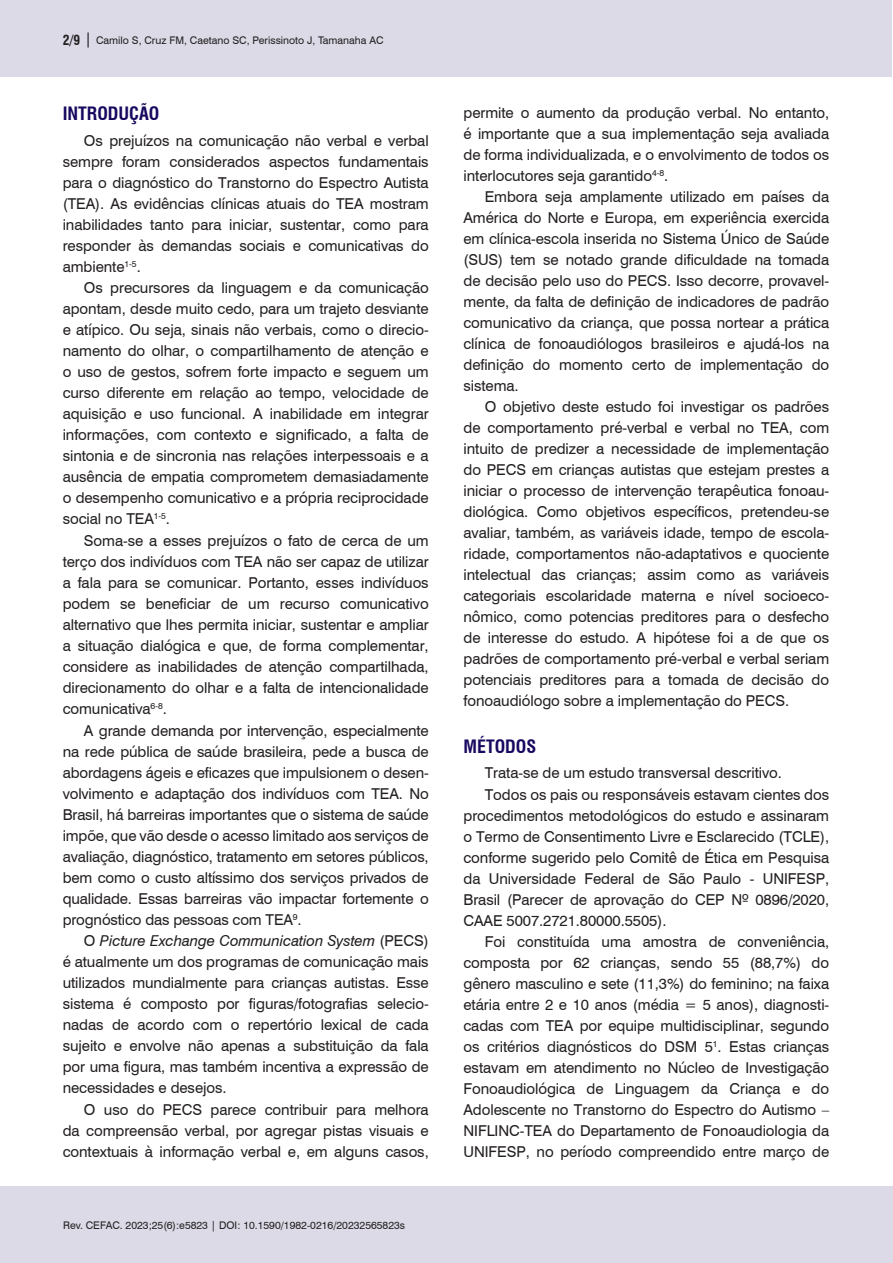
<style>
.page{position:relative;width:893px;height:1263px;background:#fff}
.page>*{position:absolute;margin:0;border:0;box-sizing:border-box;transform-origin:0 0}
.Nivel_1{font:700 condensed 18px "Swiss 721 BT";color:#18085f}
.Corpo_do_texto{font:15px/21px "Swiss 721 BT";letter-spacing:-.005em;color:#231f20;text-align:justify}
.t1{font:10.5px "Swiss 721 BT";color:#231f20}
.s1{font-weight:700;font-stretch:condensed;font-size:13.5px}
.s2{font-size:15px}
.s3{font-style:italic}
</style>
<div class="page">
<div style="left:0;top:1186px;width:892px;height:77px;background:#dcdae7"></div>
<div style="left:0;top:0;width:892px;height:77px;background:#dcdae7"></div>
<p class="t1" style="left:63px;top:33px;width:322px"><span class="s1">2/9</span> <span class="s2">|</span> Camilo S, Cruz FM, Caetano SC, Perissinoto J, Tamanaha AC</p>
<p class="Nivel_1" style="left:63px;top:103px;width:98px">INTRODUÇÃO</p>
<p class="Corpo_do_texto" style="left:63px;top:129px;width:368px;text-indent:21px">Os prejuízos na comunicação não verbal e verbal sempre foram considerados aspectos fundamentais para o diagnóstico do Transtorno do Espectro Autista (TEA). As evidências clínicas atuais do TEA mostram inabilidades tanto para iniciar, sustentar, como para responder às demandas sociais e comunicativas do ambiente<sup>1-5</sup>.</p>
<p class="Corpo_do_texto" style="left:63px;top:277px;width:368px;text-indent:21px">Os precursores da linguagem e da comunicação apontam, desde muito cedo, para um trajeto desviante e atípico. Ou seja, sinais não verbais, como o direcio&shy;namento do olhar, o compartilhamento de atenção e o uso de gestos, sofrem forte impacto e seguem um curso diferente em relação ao tempo, velocidade de aquisição e uso funcional. A inabilidade em integrar informações, com contexto e significado, a falta de sintonia e de sincronia nas relações interpessoais e a ausência de empatia comprometem demasiadamente o desempenho comunicativo e a própria reciprocidade social no TEA<sup>1-5</sup>.</p>
<p class="Corpo_do_texto" style="left:63px;top:529px;width:368px;text-indent:21px">Soma-se a esses prejuízos o fato de cerca de um terço dos indivíduos com TEA não ser capaz de utilizar a fala para se comunicar. Portanto, esses indivíduos podem se beneficiar de um recurso comunicativo alternativo que lhes permita iniciar, sustentar e ampliar a situação dialógica e que, de forma complementar, considere as inabilidades de atenção compartilhada, direcionamento do olhar e a falta de intencionalidade comunicativa<sup>6-8</sup>.</p>
<p class="Corpo_do_texto" style="left:63px;top:719px;width:368px;text-indent:21px">A grande demanda por intervenção, especialmente na rede pública de saúde brasileira, pede a busca de abordagens ágeis e eficazes que impulsionem o desen&shy;volvimento e adaptação dos indivíduos com TEA. No Brasil, há barreiras importantes que o sistema de saúde impõe, que vão desde o acesso limitado aos serviços de avaliação, diagnóstico, tratamento em setores públicos, bem como o custo altíssimo dos serviços privados de qualidade. Essas barreiras vão impactar fortemente o prognóstico das pessoas com TEA<sup>9</sup>.</p>
<p class="Corpo_do_texto" style="left:63px;top:930px;width:368px;text-indent:21px">O <span class="s3">Picture Exchange Communication System</span> (PECS) é atualmente um dos programas de comunicação mais utilizados mundialmente para crianças autistas. Esse sistema é composto por figuras/fotografias selecio&shy;nadas de acordo com o repertório lexical de cada sujeito e envolve não apenas a substituição da fala por uma figura, mas também incentiva a expressão de necessidades e desejos.</p>
<p class="Corpo_do_texto" style="left:63px;top:1098px;width:368px;text-indent:21px">O uso do PECS parece contribuir para melhora da compreensão verbal, por agregar pistas visuais e contextuais à informação verbal e, em alguns casos,</p>
<p class="t1" style="left:63px;top:1218px;width:344px">Rev. CEFAC. 2023;25(6):e5823 | DOI: 10.1590/1982-0216/20232565823s</p>
<p class="Corpo_do_texto" style="left:463px;top:101px;width:367px">permite o aumento da produção verbal. No entanto, é importante que a sua implementação seja avaliada de forma individualizada, e o envolvimento de todos os interlocutores seja garantido<sup>4-8</sup>.</p>
<p class="Corpo_do_texto" style="left:463px;top:185px;width:367px;text-indent:21px">Embora seja amplamente utilizado em países da América do Norte e Europa, em experiência exercida em clínica-escola inserida no Sistema Único de Saúde (SUS) tem se notado grande dificuldade na tomada de decisão pelo uso do PECS. Isso decorre, provavel&shy;mente, da falta de definição de indicadores de padrão comunicativo da criança, que possa nortear a prática clínica de fonoaudiólogos brasileiros e ajudá-los na definição do momento certo de implementação do sistema.</p>
<p class="Corpo_do_texto" style="left:463px;top:395px;width:367px;text-indent:21px">O objetivo deste estudo foi investigar os padrões de comportamento pré-verbal e verbal no TEA, com intuito de predizer a necessidade de implementação do PECS em crianças autistas que estejam prestes a iniciar o processo de intervenção terapêutica fonoau&shy;diológica. Como objetivos específicos, pretendeu-se avaliar, também, as variáveis idade, tempo de escola&shy;ridade, comportamentos não-adaptativos e quociente intelectual das crianças; assim como as variáveis categoriais escolaridade materna e nível socioeco&shy;nômico, como potencias preditores para o desfecho de interesse do estudo. A hipótese foi a de que os padrões de comportamento pré-verbal e verbal seriam potenciais preditores para a tomada de decisão do fonoaudiólogo sobre a implementação do PECS.</p>
<p class="Nivel_1" style="left:463px;top:736px;width:74px">MÉTODOS</p>
<p class="Corpo_do_texto" style="left:485px;top:762px;width:299px">Trata-se de um estudo transversal descritivo.</p>
<p class="Corpo_do_texto" style="left:463px;top:783px;width:367px;text-indent:21px">Todos os pais ou responsáveis estavam cientes dos procedimentos metodológicos do estudo e assinaram o Termo de Consentimento Livre e Esclarecido (TCLE), conforme sugerido pelo Comitê de Ética em Pesquisa da Universidade Federal de São Paulo - UNIFESP, Brasil (Parecer de aprovação do CEP Nº 0896/2020, CAAE 5007.2721.80000.5505).</p>
<p class="Corpo_do_texto" style="left:463px;top:930px;width:367px;text-indent:21px">Foi constituída uma amostra de conveniência, composta por 62 crianças, sendo 55 (88,7%) do gênero masculino e sete (11,3%) do feminino; na faixa etária entre 2 e 10 anos (média = 5 anos), diagnosti&shy;cadas com TEA por equipe multidisciplinar, segundo os critérios diagnósticos do DSM 5<sup>1</sup>. Estas crianças estavam em atendimento no Núcleo de Investigação Fonoaudiológica de Linguagem da Criança e do Adolescente no Transtorno do Espectro do Autismo – NIFLINC-TEA do Departamento de Fonoaudiologia da UNIFESP, no período compreendido entre março de</p>
</div>
